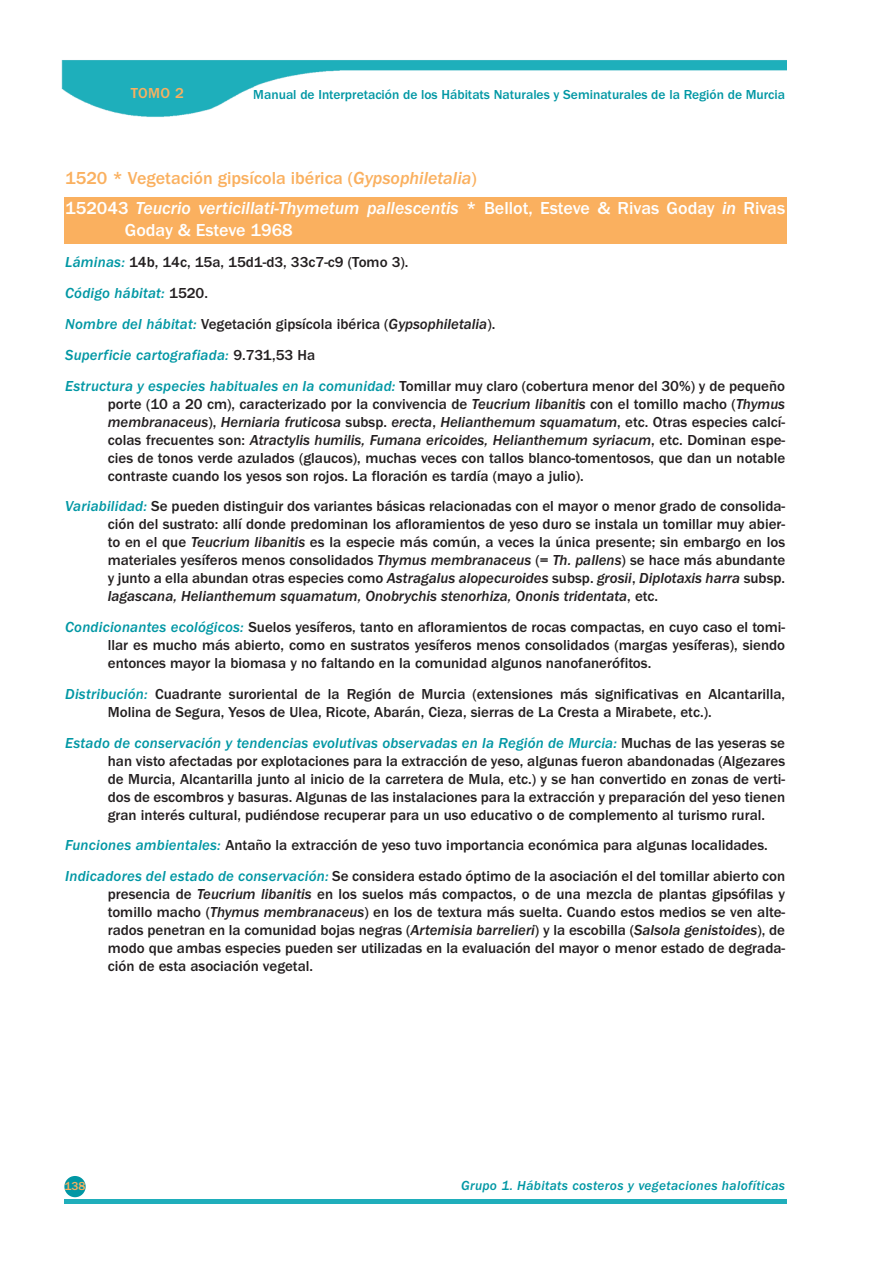
<style>
.page{position:relative;width:893px;height:1263px;background:#fff}
.page>*{position:absolute;margin:0;border:0;box-sizing:border-box;transform-origin:0 0}
.t1{font:500 18px/21.6px "Franklin Gothic";color:#fff}
.t2{font:500 18px "Franklin Gothic";color:#fab05f}
.t3{font:500 15px/18px "Franklin Gothic";color:#231f20;text-align:justify}
.t4{font:500 15px "Franklin Gothic";color:#fab05f}
.t5{font:500 13.5px "Franklin Gothic";color:#0097a4}
.t6{font:italic 500 13.5px "Franklin Gothic";letter-spacing:.025em;color:#0097a4}
.t7{font:500 12px "Franklin Gothic";color:#fab05f}
.s1{font-style:italic}
.s2{font-style:italic;color:#0097a4}
</style>
<div class="page">
<img style="left:61px;top:60px;width:726px;height:57px">
<hr style="left:64px;top:1199px;width:723px;height:4px;background:#1faebb">
<div style="left:64px;top:1176px;width:22px;height:21px;background:#0097a4;border-radius:50%"></div>
<div style="left:64px;top:197px;width:723px;height:47px;background:#fab05f"></div>
<p class="t4" style="left:131px;top:84px;width:55px">TOMO 2</p>
<p class="t5" style="left:253px;top:86px;width:533px">Manual de Interpretación de los Hábitats Naturales y Seminaturales de la Región de Murcia</p>
<p class="t2" style="left:65px;top:167px;width:413px">1520 * Vegetación gipsícola ibérica (<span class="s1">Gypsophiletalia</span>)</p>
<p class="t1" style="left:125px;top:197px;width:662px;text-indent:-60px">152043 <span class="s1">Teucrio verticillati-Thymetum pallescentis</span> * Bellot, Esteve &amp; Rivas Goday <span class="s1">in</span> Rivas<br>Goday &amp; Esteve 1968</p>
<p class="t3" style="left:65px;top:247px;width:721px;line-height:30.8px;text-align:left"><span class="s2">Láminas:</span> 14b, 14c, 15a, 15d1-d3, 33c7-c9 (Tomo 3).<br><span class="s2">Código hábitat:</span> 1520.<br><span class="s2">Nombre del hábitat:</span> Vegetación gipsícola ibérica (<span class="s1">Gypsophiletalia</span>).<br><span class="s2">Superficie cartografiada:</span> 9.731,53 Ha<br><span class="s2">Estructura y especies habituales en la comunidad:</span> Tomillar muy claro (cobertura menor del 30%) y de pequeño</p>
<p class="t3" style="left:108px;top:394px;width:679px">porte (10 a 20 cm), caracterizado por la convivencia de <span class="s1">Teucrium libanitis</span> con el tomillo macho (<span class="s1">Thymus membranaceus</span>), <span class="s1">Herniaria fruticosa</span> subsp. <span class="s1">erecta</span>, <span class="s1">Helianthemum squamatum</span>, etc. Otras especies calcí&shy;colas frecuentes son: <span class="s1">Atractylis humilis, Fumana ericoides, Helianthemum syriacum</span>, etc. Dominan espe&shy;cies de tonos verde azulados (glaucos), muchas veces con tallos blanco-tomentosos, que dan un notable contraste cuando los yesos son rojos. La floración es tardía (mayo a julio).</p>
<p class="t3" style="left:108px;top:497px;width:679px;text-indent:-43px"><span class="s2">Variabilidad:</span> Se pueden distinguir dos variantes básicas relacionadas con el mayor o menor grado de consolida&shy;ción del sustrato: allí donde predominan los afloramientos de yeso duro se instala un tomillar muy abier&shy;to en el que <span class="s1">Teucrium libanitis</span> es la especie más común, a veces la única presente; sin embargo en los materiales yesíferos menos consolidados <span class="s1">Thymus membranaceus</span> (= <span class="s1">Th. pallens</span>) se hace más abundante y junto a ella abundan otras especies como <span class="s1">Astragalus alopecuroides</span> subsp. <span class="s1">grosii</span>, <span class="s1">Diplotaxis harra</span> subsp. <span class="s1">lagascana, Helianthemum squamatum, Onobrychis stenorhiza, Ononis tridentata</span>, etc.</p>
<p class="t3" style="left:108px;top:618px;width:679px;text-indent:-43px"><span class="s2">Condicionantes ecológicos:</span> Suelos yesíferos, tanto en afloramientos de rocas compactas, en cuyo caso el tomi&shy;llar es mucho más abierto, como en sustratos yesíferos menos consolidados (margas yesíferas), siendo entonces mayor la biomasa y no faltando en la comunidad algunos nanofanerófitos.</p>
<p class="t3" style="left:108px;top:685px;width:679px;text-indent:-43px"><span class="s2">Distribución:</span> Cuadrante suroriental de la Región de Murcia (extensiones más significativas en Alcantarilla,<br>Molina de Segura, Yesos de Ulea, Ricote, Abarán, Cieza, sierras de La Cresta a Mirabete, etc.).</p>
<p class="t3" style="left:108px;top:733px;width:679px;text-indent:-43px"><span class="s2">Estado de conservación y tendencias evolutivas observadas en la Región de Murcia:</span> Muchas de las yeseras se han visto afectadas por explotaciones para la extracción de yeso, algunas fueron abandonadas (Algezares de Murcia, Alcantarilla junto al inicio de la carretera de Mula, etc.) y se han convertido en zonas de verti&shy;dos de escombros y basuras. Algunas de las instalaciones para la extracción y preparación del yeso tienen gran interés cultural, pudiéndose recuperar para un uso educativo o de complemento al turismo rural.</p>
<p class="t3" style="left:65px;top:830px;width:721px;line-height:30.8px"><span class="s2">Funciones ambientales:</span> Antaño la extracción de yeso tuvo importancia económica para algunas localidades.<br><span class="s2">Indicadores del estado de conservación:</span> Se considera estado óptimo de la asociación el del tomillar abierto con</p>
<p class="t3" style="left:108px;top:885px;width:679px">presencia de <span class="s1">Teucrium libanitis</span> en los suelos más compactos, o de una mezcla de plantas gipsófilas y tomillo macho (<span class="s1">Thymus membranaceus</span>) en los de textura más suelta. Cuando estos medios se ven alte&shy;rados penetran en la comunidad bojas negras (<span class="s1">Artemisia barrelieri</span>) y la escobilla (<span class="s1">Salsola genistoides</span>), de modo que ambas especies pueden ser utilizadas en la evaluación del mayor o menor estado de degrada&shy;ción de esta asociación vegetal.</p>
<p class="t7" style="left:64px;top:1179px;width:23px">138</p>
<p class="t6" style="left:461px;top:1178px;width:326px">Grupo 1. Hábitats costeros y vegetaciones halofíticas</p>
</div>
